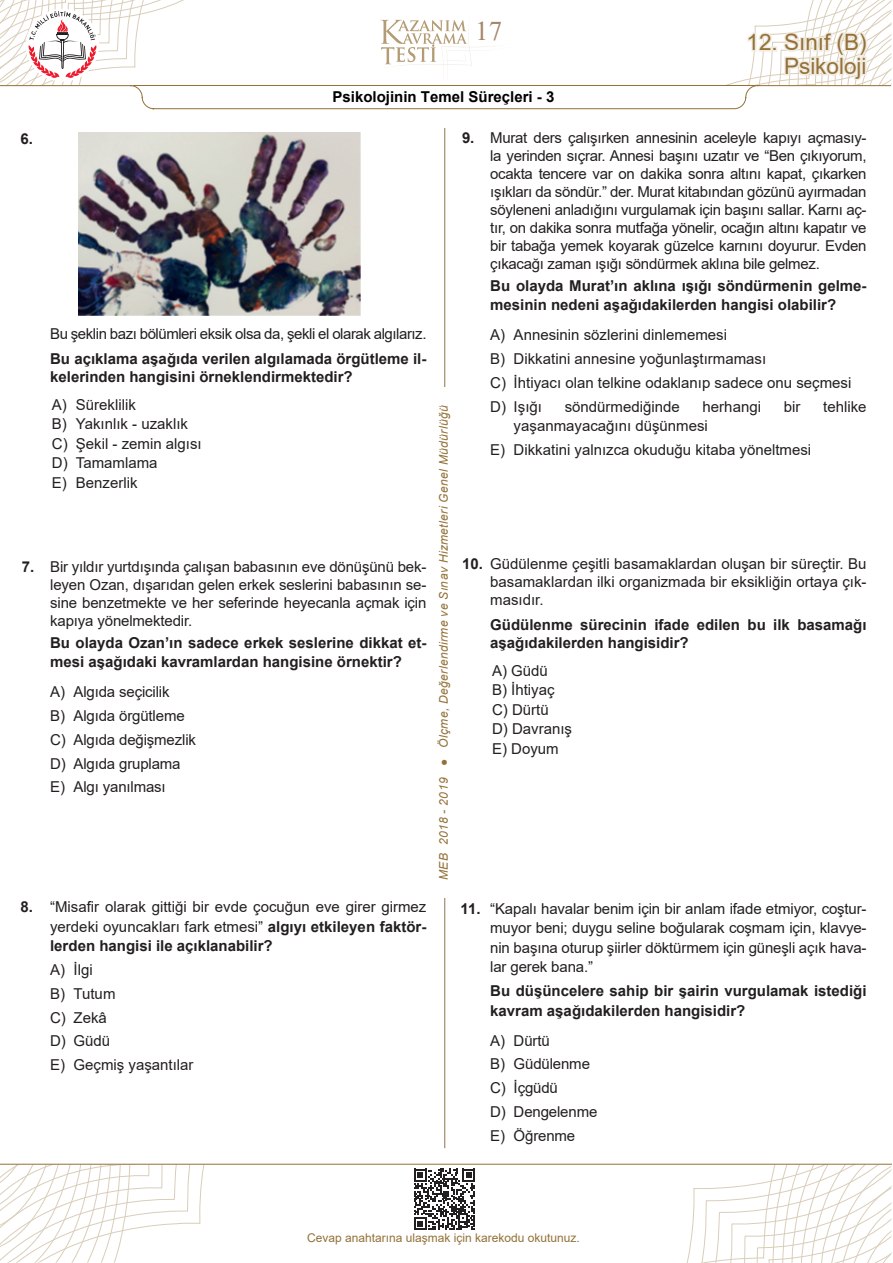
<style>
.page{position:relative;width:893px;height:1263px;background:#fff}
.page>*{position:absolute;margin:0;border:0;box-sizing:border-box;transform-origin:0 0}
.t1{font:27px "Times New Roman";color:#a4866a}
.t2{font:22.5px/24px "Arial";color:#937138;text-align:right}
.ACIKLAMA_soru_no{font:15px/18px "Arial";letter-spacing:-.01em;color:#231f20;text-align:justify}
._5_li_alt{font:15px "Arial";color:#231f20}
.soru_açıklama{font:15px/19.5px "Arial";letter-spacing:-.005em;color:#231f20;text-align:justify}
.soru_kökü{font:700 15px/19.5px "Arial";color:#231f20}
.SORU_CÜMLESİ{font:700 15px/18px "Arial";color:#231f20}
.tekli{font:15px "Arial";color:#231f20}
.soru_kökü-2{font:15px "Arial";letter-spacing:-.03em;color:#231f20}
.t3{font:700 15px "Arial";color:#000}
.t4{font:italic 12px "Arial";letter-spacing:.03em;color:#937138}
.t5{font:12px "Arial";color:#937138}
.s1{font-weight:700}
</style>
<div class="page">
<svg style="left:0;top:1165px;width:205px;height:98px"></svg>
<svg style="left:686px;top:1165px;width:205px;height:98px"></svg>
<hr style="left:0;top:1164px;width:891px;height:1px;background:#937138">
<hr style="left:444px;top:128px;width:1px;height:1020px;background:#927151">
<div style="left:434px;top:387px;width:19px;height:511px;background:#fff"></div>
<svg style="left:0;top:0;width:891px;height:109px"></svg>
<div style="left:862px;top:61px;width:5px;height:15px;border:3px solid #f1ebe1"></div>
<svg style="left:414px;top:1168px;width:61px;height:62px"></svg>
<img style="left:78px;top:132px;width:283px;height:183px">
<p class="t1" style="left:475px;top:12px;width:28px">17</p>
<p class="t3" style="left:333px;top:86px;width:223px">Psikolojinin Temel Süreçleri - 3</p>
<h2 class="t2" style="left:746px;top:30px;width:122px">12. Sınıf (B)<br>Psikoloji</h2>
<p class="soru_kökü" style="left:20px;top:129px;width:14px">6.</p>
<p class="soru_kökü-2" style="left:50px;top:324px;width:378px">Bu şeklin bazı bölümleri eksik olsa da, şekli el olarak algılarız.</p>
<p class="SORU_CÜMLESİ" style="left:50px;top:350px;width:378px">Bu açıklama aşağıda verilen algılamada örgütleme il&shy;kelerinden hangisini örneklendirmektedir?</p>
<p class="tekli" style="left:52px;top:394px;width:85px">A) Süreklilik</p>
<p class="tekli" style="left:52px;top:414px;width:138px">B) Yakınlık - uzaklık</p>
<p class="tekli" style="left:52px;top:433px;width:151px">C) Şekil - zemin algısı</p>
<p class="tekli" style="left:52px;top:453px;width:107px">D) Tamamlama</p>
<p class="tekli" style="left:52px;top:472px;width:87px">E) Benzerlik</p>
<p class="ACIKLAMA_soru_no" style="left:50px;top:558px;width:378px;text-indent:-28px"><span class="s1">7.</span> Bir yıldır yurtdışında çalışan babasının eve dönüşünü bek&shy;leyen Ozan, dışarıdan gelen erkek seslerini babasının se&shy;sine benzetmekte ve her seferinde heyecanla açmak için kapıya yönelmektedir.</p>
<p class="soru_kökü" style="left:50px;top:633px;width:378px">Bu olayda Ozan’ın sadece erkek seslerine dikkat et&shy;mesi aşağıdaki kavramlardan hangisine örnektir?</p>
<p class="_5_li_alt" style="left:50px;top:682px;width:121px">A) Algıda seçicilik</p>
<p class="_5_li_alt" style="left:50px;top:705px;width:136px">B) Algıda örgütleme</p>
<p class="_5_li_alt" style="left:50px;top:729px;width:147px">C) Algıda değişmezlik</p>
<p class="_5_li_alt" style="left:50px;top:753px;width:132px">D) Algıda gruplama</p>
<p class="_5_li_alt" style="left:50px;top:777px;width:117px">E) Algı yanılması</p>
<p class="t4" style="left:436px;top:880px;width:476px;rotate:-90deg">MEB 2018 - 2019 ● Ölçme, Değerlendirme ve Sınav Hizmetleri Genel Müdürlüğü</p>
<p class="ACIKLAMA_soru_no" style="left:490px;top:129px;width:378px;text-indent:-28px"><span class="s1">9.</span> Murat ders çalışırken annesinin aceleyle kapıyı açmasıy&shy;la yerinden sıçrar. Annesi başını uzatır ve “Ben çıkıyorum, ocakta tencere var on dakika sonra altını kapat, çıkarken ışıkları da söndür.” der. Murat kitabından gözünü ayırmadan söyleneni anladığını vurgulamak için başını sallar. Karnı aç&shy;tır, on dakika sonra mutfağa yönelir, ocağın altını kapatır ve bir tabağa yemek koyarak güzelce karnını doyurur. Evden çıkacağı zaman ışığı söndürmek aklına bile gelmez.</p>
<p class="soru_kökü" style="left:490px;top:276px;width:378px">Bu olayda Murat’ın aklına ışığı söndürmenin gelme&shy;mesinin nedeni aşağıdakilerden hangisi olabilir?</p>
<p class="_5_li_alt" style="left:490px;top:325px;width:238px">A) Annesinin sözlerini dinlememesi</p>
<p class="_5_li_alt" style="left:490px;top:349px;width:278px">B) Dikkatini annesine yoğunlaştırmaması</p>
<p class="_5_li_alt" style="left:490px;top:372px;width:363px">C) İhtiyacı olan telkine odaklanıp sadece onu seçmesi</p>
<p class="_5_li_alt" style="left:490px;top:396px;width:53px">D) Işığı</p>
<p class="_5_li_alt" style="left:565px;top:396px;width:117px">söndürmediğinde</p>
<p class="_5_li_alt" style="left:703px;top:396px;width:60px">herhangi</p>
<p class="_5_li_alt" style="left:784px;top:396px;width:18px">bir</p>
<p class="_5_li_alt" style="left:823px;top:396px;width:45px">tehlike</p>
<p class="_5_li_alt" style="left:514px;top:416px;width:196px">yaşanmayacağını düşünmesi</p>
<p class="_5_li_alt" style="left:490px;top:439px;width:323px">E) Dikkatini yalnızca okuduğu kitaba yöneltmesi</p>
<p class="ACIKLAMA_soru_no" style="left:490px;top:555px;width:378px;text-indent:-28px"><span class="s1">10.</span> Güdülenme çeşitli basamaklardan oluşan bir süreçtir. Bu basamaklardan ilki organizmada bir eksikliğin ortaya çık&shy;masıdır.</p>
<p class="SORU_CÜMLESİ" style="left:490px;top:616px;width:378px">Güdülenme sürecinin ifade edilen bu ilk basamağı aşağıdakilerden hangisidir?</p>
<p class="tekli" style="left:492px;top:660px;width:57px">A) Güdü</p>
<p class="tekli" style="left:492px;top:680px;width:64px">B) İhtiyaç</p>
<p class="tekli" style="left:492px;top:699px;width:58px">C) Dürtü</p>
<p class="tekli" style="left:492px;top:719px;width:82px">D) Davranış</p>
<p class="tekli" style="left:492px;top:738px;width:68px">E) Doyum</p>
<p class="soru_açıklama" style="left:50px;top:897px;width:378px;text-indent:-30px"><span class="s1">8.</span> “Misafir olarak gittiği bir evde çocuğun eve girer girmez yerdeki oyuncakları fark etmesi” <span class="s1">algıyı etkileyen faktör&shy;lerden hangisi ile açıklanabilir?</span></p>
<p class="_5_li_alt" style="left:50px;top:959px;width:44px">A) İlgi</p>
<p class="_5_li_alt" style="left:50px;top:983px;width:67px">B) Tutum</p>
<p class="_5_li_alt" style="left:50px;top:1007px;width:58px">C) Zekâ</p>
<p class="_5_li_alt" style="left:50px;top:1031px;width:62px">D) Güdü</p>
<p class="_5_li_alt" style="left:50px;top:1054px;width:145px">E) Geçmiş yaşantılar</p>
<p class="soru_açıklama" style="left:490px;top:899px;width:378px;text-indent:-30px"><span class="s1">11.</span> “Kapalı havalar benim için bir anlam ifade etmiyor, coştur&shy;muyor beni; duygu seline boğularak coşmam için, klavye&shy;nin başına oturup şiirler döktürmem için güneşli açık hava&shy;lar gerek bana.”</p>
<p class="soru_kökü" style="left:490px;top:981px;width:378px">Bu düşüncelere sahip bir şairin vurgulamak istediği kavram aşağıdakilerden hangisidir?</p>
<p class="_5_li_alt" style="left:490px;top:1030px;width:61px">A) Dürtü</p>
<p class="_5_li_alt" style="left:490px;top:1054px;width:101px">B) Güdülenme</p>
<p class="_5_li_alt" style="left:490px;top:1077px;width:69px">C) İçgüdü</p>
<p class="_5_li_alt" style="left:490px;top:1101px;width:109px">D) Dengelenme</p>
<p class="_5_li_alt" style="left:490px;top:1125px;width:87px">E) Öğrenme</p>
<p class="t5" style="left:307px;top:1230px;width:274px">Cevap anahtarına ulaşmak için karekodu okutunuz.</p>
</div>
